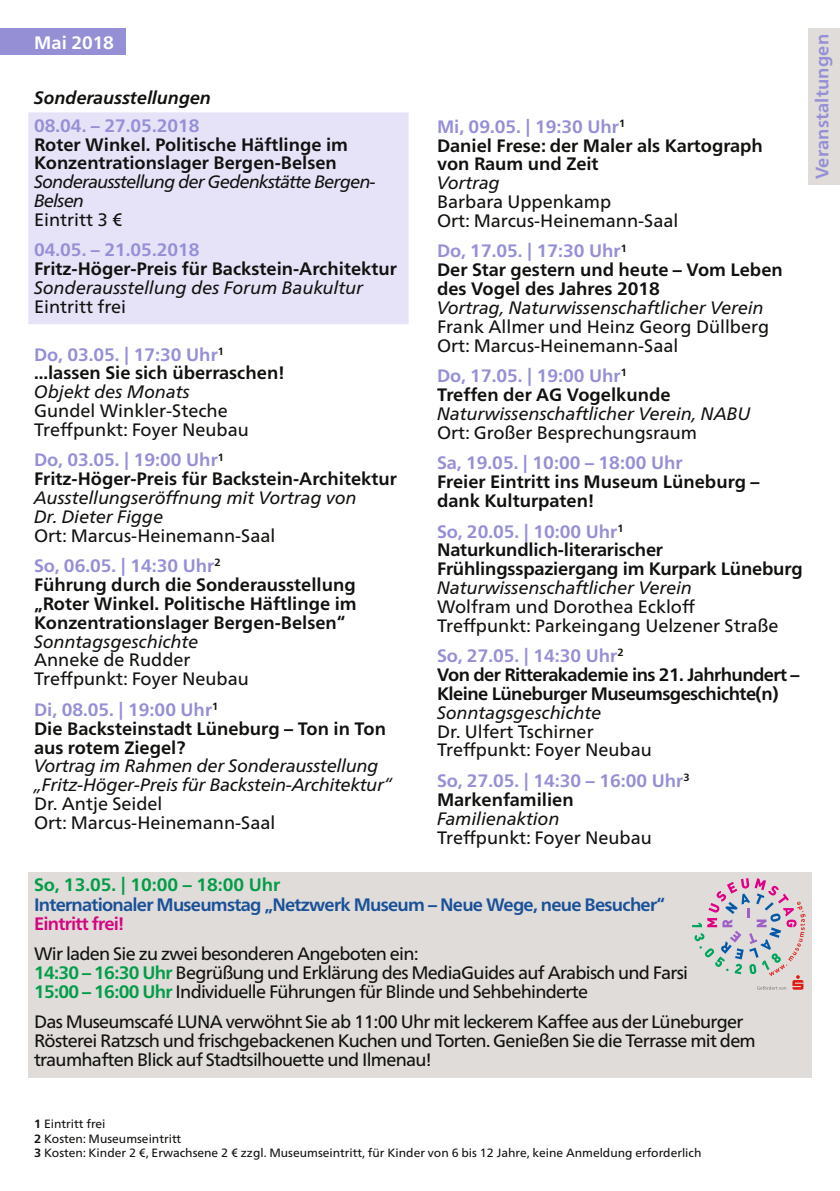
<style>
.page{position:relative;width:840px;height:1191px;background:#fff}
.page>*{position:absolute;margin:0;border:0;box-sizing:border-box;transform-origin:0 0}
.t1{font:700 18px/18.8px "Frutiger Neue LT Pro";color:#11110f}
.t2{font:18px/18.8px "Frutiger Neue LT Pro";letter-spacing:-.01em;color:#11110f}
.t3{font:18px/19px "Frutiger Neue LT Pro";letter-spacing:-.04em;color:#11110f}
.t4{font:italic 18px/18.8px "Frutiger Neue LT Pro";color:#11110f}
.t5{font:700 18px/18.8px "Frutiger Neue LT Pro";color:#958fd6}
.t6{font:700 18px/18.8px "Frutiger Neue LT Pro";letter-spacing:-.03em;color:#11110f}
.t7{font:700 18px "Frutiger Neue LT Pro";letter-spacing:-.04em;color:#195198}
.t8{font:italic 18px/18.8px "Frutiger Neue LT Pro";letter-spacing:-.04em;color:#11110f}
.t9{font:700 18px "Frutiger Neue LT Pro";color:#009d47}
.t10{font:italic 700 18px "Frutiger Neue LT Pro";color:#11110f}
.t11{font:700 18px "Frutiger Neue LT Pro";letter-spacing:-.04em;color:#d40480}
.t12{font:700 18px "Frutiger Neue LT Pro";letter-spacing:.005em;color:#fff}
.t13{font:12px/14.4px "Frutiger Neue LT Pro";color:#11110f}
.s1{color:#958fd6}
.s2{font-weight:700;color:#958fd6}
.s3{color:#11110f}
.s4{font-weight:700;color:#009d47}
.s5{font-weight:700}
</style>
<div class="page">
<div style="left:0;top:28px;width:125px;height:26px;background:#958fd6"></div>
<div style="left:807px;top:28px;width:32px;height:157px;background:#e0dcda"></div>
<div style="left:28px;top:112px;width:380px;height:212px;background:#e6e3f8"></div>
<div style="left:28px;top:872px;width:783px;height:205px;background:#e0dcda"></div>
<svg style="left:692px;top:878px;width:113px;height:111px"></svg>
<p class="t12" style="left:34px;top:32px;width:81px">Mai 2018</p>
<p class="t5" style="left:812px;top:179px;width:147px;rotate:-90deg">Veranstaltungen</p>
<p class="t10" style="left:34px;top:87px;width:178px">Sonderausstellungen</p>
<p class="t5" style="left:34px;top:116px;width:167px">08.04. – 27.05.2018</p>
<p class="t1" style="left:34px;top:135px;width:315px">Roter Winkel. Politische Häftlinge im<br>Konzentrationslager Bergen-Belsen</p>
<p class="t8" style="left:34px;top:172px;width:343px">Sonderausstellung der Gedenkstätte Bergen-<br>Belsen</p>
<p class="t2" style="left:34px;top:210px;width:90px">Eintritt 3 €</p>
<p class="t5" style="left:34px;top:241px;width:167px">04.05. – 21.05.2018</p>
<p class="t1" style="left:34px;top:259px;width:364px">Fritz-Höger-Preis für Backstein-Architektur</p>
<p class="t4" style="left:34px;top:278px;width:330px">Sonderausstellung des Forum Baukultur</p>
<p class="t2" style="left:34px;top:297px;width:94px">Eintritt frei</p>
<p class="t1" style="left:34px;top:345px;width:252px"><span class="s1">Do, 03.05. | 17:30 Uhr</span><sup>1 </sup>...lassen Sie sich überraschen!</p>
<p class="t4" style="left:34px;top:382px;width:157px">Objekt des Monats</p>
<p class="t2" style="left:34px;top:401px;width:216px">Gundel Winkler-Steche<br>Treffpunkt: Foyer Neubau</p>
<p class="t1" style="left:34px;top:451px;width:364px"><span class="s1">Do, 03.05. | 19:00 Uhr</span><sup>1<br></sup>Fritz-Höger-Preis für Backstein-Architektur</p>
<p class="t4" style="left:34px;top:488px;width:324px">Ausstellungseröffnung mit Vortrag von<br>Dr. Dieter Figge</p>
<p class="t2" style="left:34px;top:520px;width:243px;line-height:30.6px">Ort: Marcus-Heinemann-Saal<br><span class="s2">So, 06.05. | 14:30 Uhr</span><sup>2</sup></p>
<p class="t1" style="left:34px;top:575px;width:324px;text-align:justify">Führung durch die Sonderausstellung „Roter Winkel. Politische Häftlinge im Konzentrationslager Bergen-Belsen“</p>
<p class="t4" style="left:34px;top:631px;width:166px">Sonntagsgeschichte</p>
<p class="t2" style="left:34px;top:650px;width:216px">Anneke de Rudder<br>Treffpunkt: Foyer Neubau</p>
<p class="t1" style="left:34px;top:700px;width:353px"><span class="s1">Di, 08.05. | 19:00 Uhr</span><sup>1<br></sup>Die Backsteinstadt Lüneburg – Ton in Ton aus rotem Ziegel?</p>
<p class="t4" style="left:34px;top:756px;width:359px">Vortrag im Rahmen der Sonderausstellung „Fritz-Höger-Preis für Backstein-Architektur“</p>
<p class="t2" style="left:34px;top:794px;width:243px">Dr. Antje Seidel<br>Ort: Marcus-Heinemann-Saal</p>
<p class="t1" style="left:437px;top:117px;width:327px"><span class="s1">Mi, 09.05. | 19:30 Uhr</span><sup>1<br></sup>Daniel Frese: der Maler als Kartograph von Raum und Zeit</p>
<p class="t4" style="left:437px;top:173px;width:64px">Vortrag</p>
<p class="t2" style="left:437px;top:192px;width:243px">Barbara Uppenkamp<br>Ort: Marcus-Heinemann-Saal</p>
<p class="t1" style="left:437px;top:242px;width:347px"><span class="s1">Do, 17.05. | 17:30 Uhr</span><sup>1<br></sup>Der Star gestern und heute – Vom Leben des Vogel des Jahres 2018</p>
<p class="t4" style="left:437px;top:298px;width:328px">Vortrag, Naturwissenschaftlicher Verein</p>
<p class="t2" style="left:437px;top:317px;width:333px">Frank Allmer und Heinz Georg Düllberg<br>Ort: Marcus-Heinemann-Saal</p>
<p class="t1" style="left:437px;top:366px;width:235px"><span class="s1">Do, 17.05. | 19:00 Uhr</span><sup>1<br></sup>Treffen der AG Vogelkunde</p>
<p class="t4" style="left:437px;top:404px;width:315px">Naturwissenschaftlicher Verein, NABU</p>
<p class="t2" style="left:437px;top:423px;width:261px">Ort: Großer Besprechungsraum</p>
<p class="t5" style="left:437px;top:453px;width:247px">Sa, 19.05. | 10:00 – 18:00 Uhr</p>
<p class="t1" style="left:437px;top:472px;width:324px">Freier Eintritt ins Museum Lüneburg – dank Kulturpaten!</p>
<p class="t1" style="left:437px;top:522px;width:367px"><span class="s1">So, 20.05. | 10:00 Uhr</span><sup>1<br></sup>Naturkundlich-literarischer<br>Frühlingsspaziergang im Kurpark Lüneburg</p>
<p class="t4" style="left:437px;top:578px;width:256px">Naturwissenschaftlicher Verein</p>
<p class="t2" style="left:437px;top:597px;width:342px">Wolfram und Dorothea Eckloff<br>Treffpunkt: Parkeingang Uelzener Straße</p>
<p class="t6" style="left:437px;top:646px;width:364px"><span class="s1">So, 27.05. | 14:30 Uhr</span><sup>2<br></sup>Von der Ritterakademie ins 21. Jahrhundert –<br>Kleine Lüneburger Museumsgeschichte(n)</p>
<p class="t4" style="left:437px;top:703px;width:166px">Sonntagsgeschichte</p>
<p class="t2" style="left:437px;top:721px;width:216px">Dr. Ulfert Tschirner<br>Treffpunkt: Foyer Neubau</p>
<p class="t5" style="left:437px;top:771px;width:254px">So, 27.05. | 14:30 – 16:00 Uhr<sup>3<br></sup><span class="s3">Markenfamilien</span></p>
<p class="t4" style="left:437px;top:809px;width:124px">Familienaktion</p>
<p class="t2" style="left:437px;top:827px;width:216px">Treffpunkt: Foyer Neubau</p>
<p class="t9" style="left:34px;top:874px;width:248px">So, 13.05. | 10:00 – 18:00 Uhr</p>
<p class="t7" style="left:34px;top:893px;width:632px">Internationaler Museumstag „Netzwerk Museum – Neue Wege, neue Besucher“</p>
<p class="t11" style="left:34px;top:912px;width:92px">Eintritt frei!</p>
<p class="t3" style="left:34px;top:943px;width:655px">Wir laden Sie zu zwei besonderen Angeboten ein:<br><span class="s4">14:30 – 16:30 Uhr</span> Begrüßung und Erklärung des MediaGuides auf Arabisch und Farsi<br><span class="s4">15:00 – 16:00 Uhr</span> Individuelle Führungen für Blinde und Sehbehinderte</p>
<p class="t3" style="left:34px;top:1012px;width:723px">Das Museumscafé LUNA verwöhnt Sie ab 11:00 Uhr mit leckerem Kaffee aus der Lüneburger<br>Rösterei Ratzsch und frischgebackenen Kuchen und Torten. Genießen Sie die Terrasse mit dem traumhaften Blick auf Stadtsilhouette und Ilmenau!</p>
<p class="t13" style="left:34px;top:1116px;width:668px"><span class="s5">1</span> Eintritt frei<br><span class="s5">2</span> Kosten: Museumseintritt<br><span class="s5">3</span> Kosten: Kinder 2 €, Erwachsene 2 € zzgl. Museumseintritt, für Kinder von 6 bis 12 Jahre, keine Anmeldung erforderlich</p>
</div>
